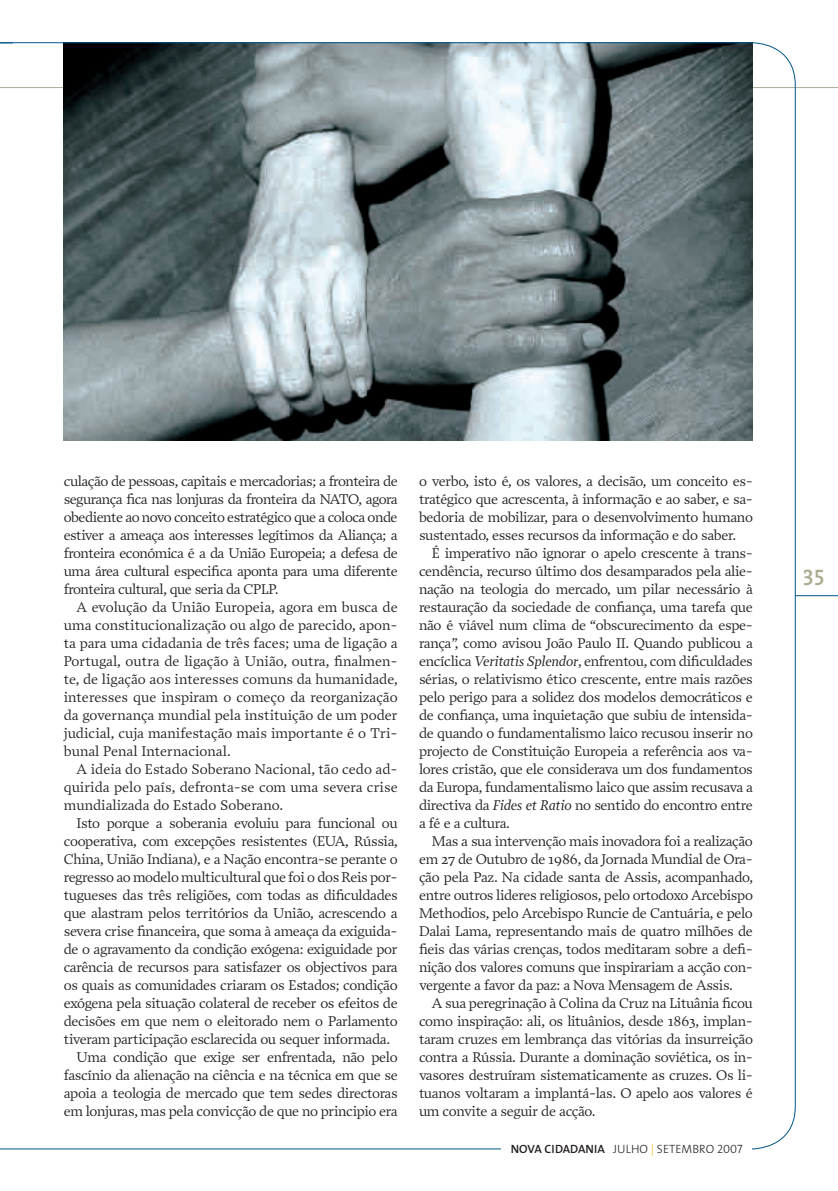
<style>
.page{position:relative;width:838px;height:1191px;background:#fff}
.page>*{position:absolute;margin:0;border:0;box-sizing:border-box;transform-origin:0 0}
.t1{font:22.5px "The Serif Semi Bold Caps";color:#acab92}
.t2{font:14.25px/18px "Prensa";letter-spacing:-.025em;color:#231f20;text-align:justify}
.t3{font:12px "The Sans Light Caps";letter-spacing:.005em;color:#231f20}
.s1{font-style:italic}
.s2{font-family:"The Sans";font-weight:600}
.s3{color:#fcb615}
</style>
<div class="page">
<svg style="left:0;top:42px;width:795px;height:554px"></svg>
<p class="t2" style="left:64px;top:472px;width:335px">culação de pessoas, capitais e mercadorias; a fronteira de segurança fica nas lonjuras da fronteira da NATO, agora obediente ao novo conceito estratégico que a coloca onde estiver a ameaça aos interesses legítimos da Aliança; a fronteira económica é a da União Europeia; a defesa de uma área cultural especifica aponta para uma diferente fronteira cultural, que seria da CPLP.</p>
<p class="t2" style="left:64px;top:598px;width:336px;text-indent:13px">A evolução da União Europeia, agora em busca de uma constitucionalização ou algo de parecido, apon&shy;ta para uma cidadania de três faces; uma de ligação a Portugal, outra de ligação à União, outra, finalmen&shy;te, de ligação aos interesses comuns da humanidade, interesses que inspiram o começo da reorganização da governança mundial pela instituição de um poder judicial, cuja manifestação mais importante é o Tri&shy;bunal Penal Internacional.</p>
<p class="t2" style="left:64px;top:760px;width:335px;text-indent:13px">A ideia do Estado Soberano Nacional, tão cedo ad&shy;quirida pelo país, defronta-se com uma severa crise mundializada do Estado Soberano.</p>
<p class="t2" style="left:77px;top:814px;width:323px">Isto porque a soberania evoluiu para funcional ou</p>
<p class="t2" style="left:64px;top:832px;width:336px">cooperativa, com excepções resistentes (EUA, Rússia,</p>
<p class="t2" style="left:64px;top:850px;width:335px">China, União Indiana), e a Nação encontra-se perante o</p>
<p class="t2" style="left:64px;top:868px;width:335px">regresso ao modelo multicultural que foi o dos Reis por-</p>
<p class="t2" style="left:64px;top:886px;width:335px">tugueses das três religiões, com todas as dificuldades</p>
<p class="t2" style="left:64px;top:904px;width:335px">que alastram pelos territórios da União, acrescendo a</p>
<p class="t2" style="left:64px;top:922px;width:335px">severa crise financeira, que soma à ameaça da exiguida-</p>
<p class="t2" style="left:64px;top:940px;width:335px">de o agravamento da condição exógena: exiguidade por</p>
<p class="t2" style="left:64px;top:958px;width:335px">carência de recursos para satisfazer os objectivos para</p>
<p class="t2" style="left:64px;top:976px;width:335px">os quais as comunidades criaram os Estados; condição</p>
<p class="t2" style="left:64px;top:994px;width:335px">exógena pela situação colateral de receber os efeitos de</p>
<p class="t2" style="left:64px;top:1012px;width:335px">decisões em que nem o eleitorado nem o Parlamento</p>
<p class="t2" style="left:64px;top:1030px;width:328px">tiveram participação esclarecida ou sequer informada.</p>
<p class="t2" style="left:77px;top:1048px;width:322px">Uma condição que exige ser enfrentada, não pelo</p>
<p class="t2" style="left:64px;top:1066px;width:335px">fascínio da alienação na ciência e na técnica em que se</p>
<p class="t2" style="left:64px;top:1084px;width:335px">apoia a teologia de mercado que tem sedes directoras</p>
<p class="t2" style="left:64px;top:1102px;width:335px">em lonjuras, mas pela convicção de que no principio era</p>
<p class="t2" style="left:419px;top:472px;width:335px">o verbo, isto é, os valores, a decisão, um conceito es&shy;tratégico que acrescenta, à informação e ao saber, e sa&shy;bedoria de mobilizar, para o desenvolvimento humano sustentado, esses recursos da informação e do saber.</p>
<p class="t2" style="left:419px;top:544px;width:335px;text-indent:13px">É imperativo não ignorar o apelo crescente à trans&shy;cendência, recurso último dos desamparados pela alie&shy;nação na teologia do mercado, um pilar necessário à restauração da sociedade de confiança, uma tarefa que não é viável num clima de “obscurecimento da espe&shy;rança”, como avisou João Paulo II. Quando publicou a encíclica <span class="s1">Veritatis Splendor</span>, enfrentou, com dificuldades sérias, o relativismo ético crescente, entre mais razões pelo perigo para a solidez dos modelos democráticos e de confiança, uma inquietação que subiu de intensida&shy;de quando o fundamentalismo laico recusou inserir no projecto de Constituição Europeia a referência aos va&shy;lores cristão, que ele considerava um dos fundamentos da Europa, fundamentalismo laico que assim recusava a directiva da <span class="s1">Fides et Ratio</span> no sentido do encontro entre a fé e a cultura.</p>
<p class="t2" style="left:419px;top:832px;width:336px;text-indent:13px">Mas a sua intervenção mais inovadora foi a realização em 27 de Outubro de 1986, da Jornada Mundial de Ora&shy;ção pela Paz. Na cidade santa de Assis, acompanhado, entre outros lideres religiosos, pelo ortodoxo Arcebispo Methodios, pelo Arcebispo Runcie de Cantuária, e pelo Dalai Lama, representando mais de quatro milhões de fieis das várias crenças, todos meditaram sobre a defi&shy;nição dos valores comuns que inspirariam a acção con&shy;vergente a favor da paz: a Nova Mensagem de Assis.</p>
<p class="t2" style="left:419px;top:994px;width:335px;text-indent:13px">A sua peregrinação à Colina da Cruz na Lituânia ficou como inspiração: ali, os lituânios, desde 1863, implan&shy;taram cruzes em lembrança das vitórias da insurreição contra a Rússia. Durante a dominação soviética, os in&shy;vasores destruíram sistematicamente as cruzes. Os li&shy;tuanos voltaram a implantá-las. O apelo aos valores é um convite a seguir de acção.</p>
<p class="t3" style="left:511px;top:1139px;width:233px"><span class="s2">NOVA CIDADANIA</span> JULHO <span class="s3">|</span> SETEMBRO 2007</p>
<h1 class="t1" style="left:803px;top:559px;width:23px">35</h1>
</div>
